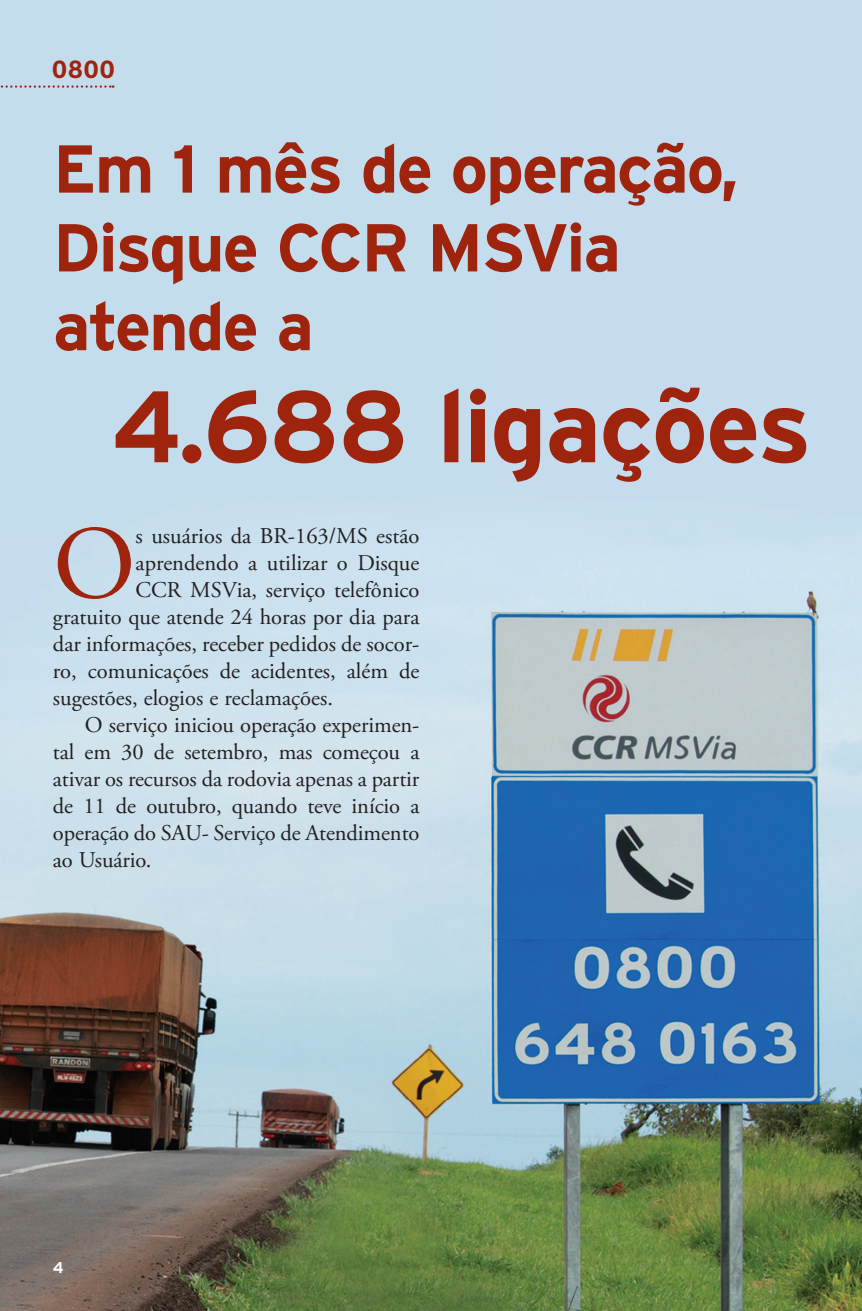
<style>
.page{position:relative;width:862px;height:1311px;background:#fff}
.page>*{position:absolute;margin:0;border:0;box-sizing:border-box;transform-origin:0 0}
.t1{font:103.95px "Adobe Garamond Pro";color:#9e240d}
.t2{font:700 101.25px "Interstate";letter-spacing:-.02em;color:#9e240d}
.t3{font:700 67.5px/78.8px "Interstate";letter-spacing:-.03em;color:#9e240d}
.t4{font:700 condensed 24.75px "Interstate";color:#9e240d;scale:1.2 1}
.t5{font:22.5px "Adobe Garamond Pro";color:#231f20}
.t6{font:700 15.53px "Interstate";color:#fff}
</style>
<div class="page">
<img style="left:0;top:0;width:862px;height:1311px">
<svg style="left:0;top:85px;width:113px;height:3px"></svg>
<p class="t4" style="left:52px;top:56px;width:54px">0800</p>
<h3 class="t3" style="left:53px;top:129px;width:687px">Em 1 mês de operação,<br>Disque CCR MSVia atende a</h3>
<h2 class="t2" style="left:111px;top:370px;width:702px">4.688 ligações</h2>
<h1 class="t1" style="left:53px;top:502px;width:84px">O</h1>
<p class="t5" style="left:136px;top:522px;width:285px">s usuários da BR-163/MS estão</p>
<p class="t5" style="left:136px;top:549px;width:285px">aprendendo a utilizar o Disque</p>
<p class="t5" style="left:136px;top:576px;width:285px">CCR MSVia, serviço telefônico</p>
<p class="t5" style="left:53px;top:603px;width:368px">gratuito que atende 24 horas por dia para</p>
<p class="t5" style="left:53px;top:630px;width:368px">dar informações, receber pedidos de socor-</p>
<p class="t5" style="left:53px;top:657px;width:368px">ro, comunicações de acidentes, além de</p>
<p class="t5" style="left:53px;top:684px;width:281px">sugestões, elogios e reclamações.</p>
<p class="t5" style="left:85px;top:711px;width:336px">O serviço iniciou operação experimen-</p>
<p class="t5" style="left:53px;top:738px;width:368px">tal em 30 de setembro, mas começou a</p>
<p class="t5" style="left:53px;top:765px;width:368px">ativar os recursos da rodovia apenas a partir</p>
<p class="t5" style="left:53px;top:792px;width:368px">de 11 de outubro, quando teve início a</p>
<p class="t5" style="left:53px;top:819px;width:368px">operação do SAU- Serviço de Atendimento</p>
<p class="t5" style="left:53px;top:846px;width:100px">ao Usuário.</p>
<p class="t6" style="left:53px;top:1259px;width:12px">4</p>
</div>
